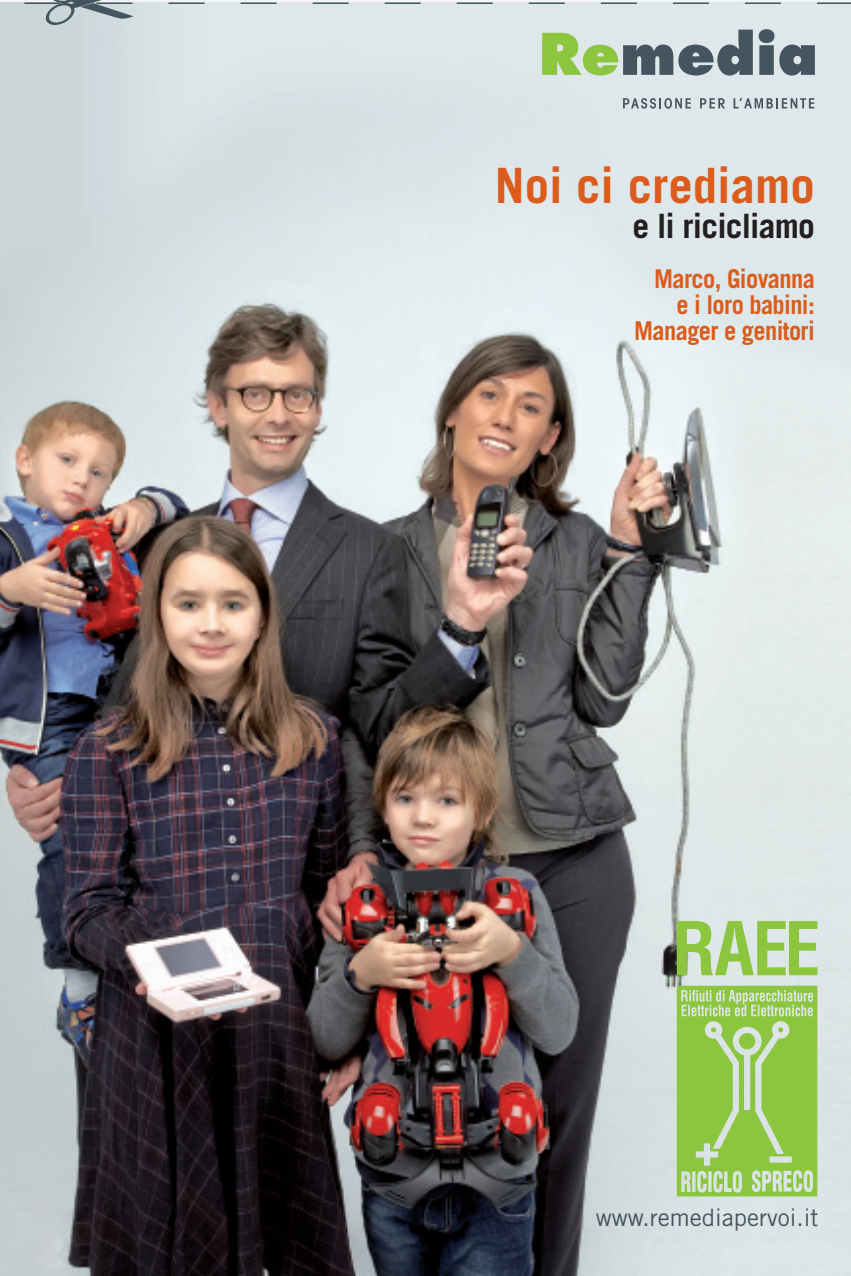
<style>
.page{position:relative;width:851px;height:1276px;background:#fff}
.page>*{position:absolute;margin:0;border:0;box-sizing:border-box;transform-origin:0 0}
.t1{font:700 48.9px "Trade Gothic LT Std";color:#db5c1c}
.t2{font:700 33.6px "Trade Gothic LT Std";letter-spacing:-.025em;color:#231f20}
.t3{font:700 25.8px/25.8px "Trade Gothic LT Std";letter-spacing:-.025em;color:#db5c1c;text-align:right;scale:.94 1}
.t4{font:24px "Trade Gothic LT Std";color:#45555f}
</style>
<div class="page">
<img style="left:0;top:76px;width:850px;height:1200px">
<svg style="left:676px;top:921px;width:141px;height:54px;background:#aed386"></svg>
<svg style="left:676px;top:985px;width:141px;height:211px;background:#9bcc61"></svg>
<svg style="left:623px;top:98px;width:67px;height:11px"></svg>
<svg style="left:700px;top:98px;width:25px;height:10px"></svg>
<svg style="left:733px;top:98px;width:81px;height:10px"></svg>
<svg style="left:0;top:0;width:850px;height:76px;background:#cad6d4"></svg>
<h1 class="t1" style="left:495px;top:155px;width:321px">Noi ci crediamo</h1>
<h2 class="t2" style="left:632px;top:205px;width:184px">e li ricicliamo</h2>
<p class="t3" style="left:634px;top:266px;width:194px">Marco, Giovanna<br>e i loro babini:<br>Manager e genitori</p>
<p class="t4" style="left:595px;top:1202px;width:224px">www.remediapervoi.it</p>
</div>
